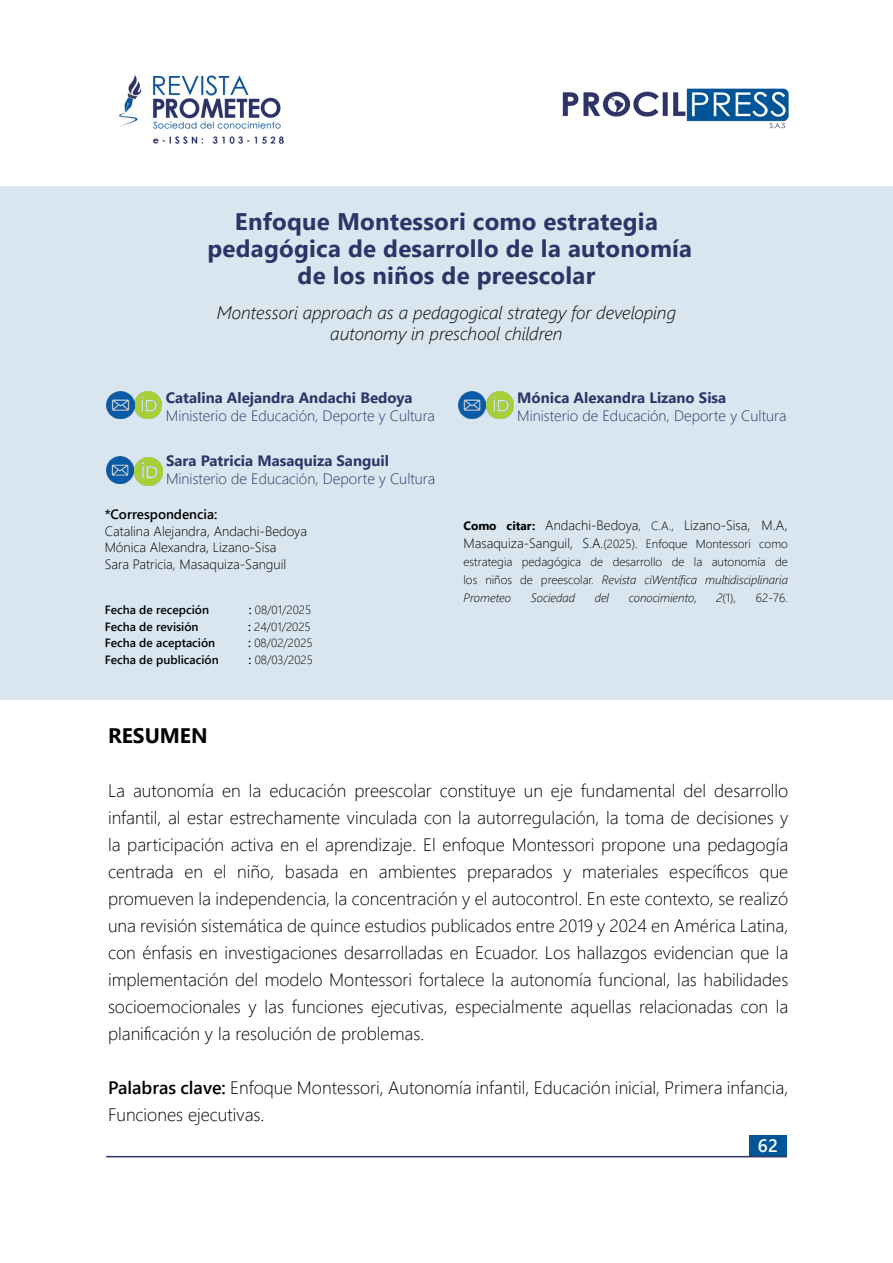
<style>
.page{position:relative;width:893px;height:1263px;background:#fff}
.page>*{position:absolute;margin:0;border:0;box-sizing:border-box;transform-origin:0 0}
.t1{font:700 24px/27px "Segoe UI";letter-spacing:.01em;color:#2d3468;text-align:center}
.t2{font:700 21px "Segoe UI";color:#000}
.t3{font:300 18px/27px "Segoe UI";color:#000;text-align:justify}
.t4{font:italic 300 18px/21px "Segoe UI";color:#000;text-align:center}
.t5{font:600 18px "Segoe UI";color:#fff}
.t6{font:300 15px "Segoe UI";color:#2d3468}
.t7{font:700 15px "Segoe UI";color:#2d3468}
.t8{font:300 13.5px/16.5px "Segoe UI";color:#000}
.t9{font:600 13.5px "Segoe UI";color:#000}
.t10{font:300 12px/18px "Segoe UI";color:#000;text-align:justify}
.t11{font:600 12px "Segoe UI";color:#000}
.t12{font:italic 300 12px "Segoe UI";color:#000}
.s1{font-weight:600}
.s2{font-weight:700;font-size:12px}
.s3{font-size:12px}
.s4{font-size:13.5px}
.s5{font-style:italic}
</style>
<div class="page">
<div style="left:749px;top:1135px;width:38px;height:22px;background:#005598"></div>
<hr style="left:106px;top:1156px;width:681px;height:1px;background:#2d3468">
<img style="left:562px;top:88px;width:226px;height:40px">
<img style="left:119px;top:75px;width:164px;height:69px">
<div style="left:0;top:186px;width:893px;height:513px;background:#d9e5ef"></div>
<img style="left:107px;top:392px;width:55px;height:27px">
<img style="left:458px;top:392px;width:55px;height:27px">
<img style="left:106px;top:457px;width:57px;height:28px">
<h1 class="t1" style="left:208px;top:206px;width:486px">Enfoque Montessori como estrategia pedagógica de desarrollo de la autonomía de los niños de preescolar</h1>
<p class="t4" style="left:217px;top:299px;width:461px">Montessori approach as a pedagogical strategy for developing autonomy in preschool children</p>
<p class="t7" style="left:166px;top:383px;width:248px">Catalina Alejandra Andachi Bedoya</p>
<p class="t6" style="left:166px;top:401px;width:271px">Ministerio de Educación, Deporte y Cultura</p>
<p class="t7" style="left:166px;top:446px;width:224px">Sara Patricia Masaquiza Sanguil</p>
<p class="t6" style="left:166px;top:464px;width:271px">Ministerio de Educación, Deporte y Cultura</p>
<p class="t9" style="left:105px;top:502px;width:114px">*Correspondencia:</p>
<p class="t8" style="left:105px;top:522px;width:204px">Catalina Alejandra, Andachi-Bedoya<br>Mónica Alexandra, Lizano-Sisa<br>Sara Patricia, Masaquiza-Sanguil</p>
<p class="t11" style="left:105px;top:599px;width:106px">Fecha de recepción</p>
<p class="t10" style="left:249px;top:600px;width:64px"><span class="s1">:</span> 08/01/2025</p>
<p class="t11" style="left:105px;top:615px;width:95px">Fecha de revisión</p>
<p class="t10" style="left:248px;top:616px;width:64px"><span class="s1">:</span> 24/01/2025</p>
<p class="t11" style="left:105px;top:632px;width:112px">Fecha de aceptación</p>
<p class="t10" style="left:248px;top:633px;width:66px"><span class="s1">:</span> 08/02/2025</p>
<p class="t11" style="left:105px;top:648px;width:116px">Fecha de publicación</p>
<p class="t10" style="left:248px;top:649px;width:66px"><span class="s1">:</span> 08/03/2025</p>
<p class="t2" style="left:108px;top:716px;width:101px">RESUMEN</p>
<p class="t7" style="left:517px;top:383px;width:210px">Mónica Alexandra Lizano Sisa</p>
<p class="t6" style="left:517px;top:401px;width:271px">Ministerio de Educación, Deporte y Cultura</p>
<p class="t8" style="left:463px;top:515px;width:326px"><span class="s2">Como citar:</span> Andachi-Bedoya<span class="s3">, C.A.,</span> Lizano-Sisa, M.A,</p>
<p class="t10" style="left:463px;top:533px;width:326px"><span class="s4">Masaquiza-Sanguil, S.A.</span>(2025). Enfoque Montessori como estrategia pedagógica de desarrollo de la autonomía de los niños de preescolar. <span class="s5">Revista ciWentífica multidisciplinaria Prometeo</span></p>
<p class="t12" style="left:531px;top:586px;width:46px">Sociedad</p>
<p class="t12" style="left:595px;top:586px;width:16px">del</p>
<p class="t12" style="left:629px;top:586px;width:70px">conocimiento,</p>
<p class="t10" style="left:717px;top:587px;width:21px"><span class="s5">2</span>(1),</p>
<p class="t10" style="left:756px;top:587px;width:33px">62-76.</p>
<p class="t3" style="left:108px;top:775px;width:682px">La autonomía en la educación preescolar constituye un eje fundamental del desarrollo infantil, al estar estrechamente vinculada con la autorregulación, la toma de decisiones y la participación activa en el aprendizaje. El enfoque Montessori propone una pedagogía centrada en el niño, basada en ambientes preparados y materiales específicos que promueven la independencia, la concentración y el autocontrol. En este contexto, se realizó una revisión sistemática de quince estudios publicados entre 2019 y 2024 en América Latina, con énfasis en investigaciones desarrolladas en Ecuador. Los hallazgos evidencian que la implementación del modelo Montessori fortalece la autonomía funcional, las habilidades socioemocionales y las funciones ejecutivas, especialmente aquellas relacionadas con la planificación y la resolución de problemas.</p>
<p class="t3" style="left:108px;top:1072px;width:682px"><span class="s1">Palabras clave:</span> Enfoque Montessori, Autonomía infantil, Educación inicial, Primera infancia,<br>Funciones ejecutivas.</p>
<p class="t5" style="left:758px;top:1129px;width:22px">62</p>
</div>
